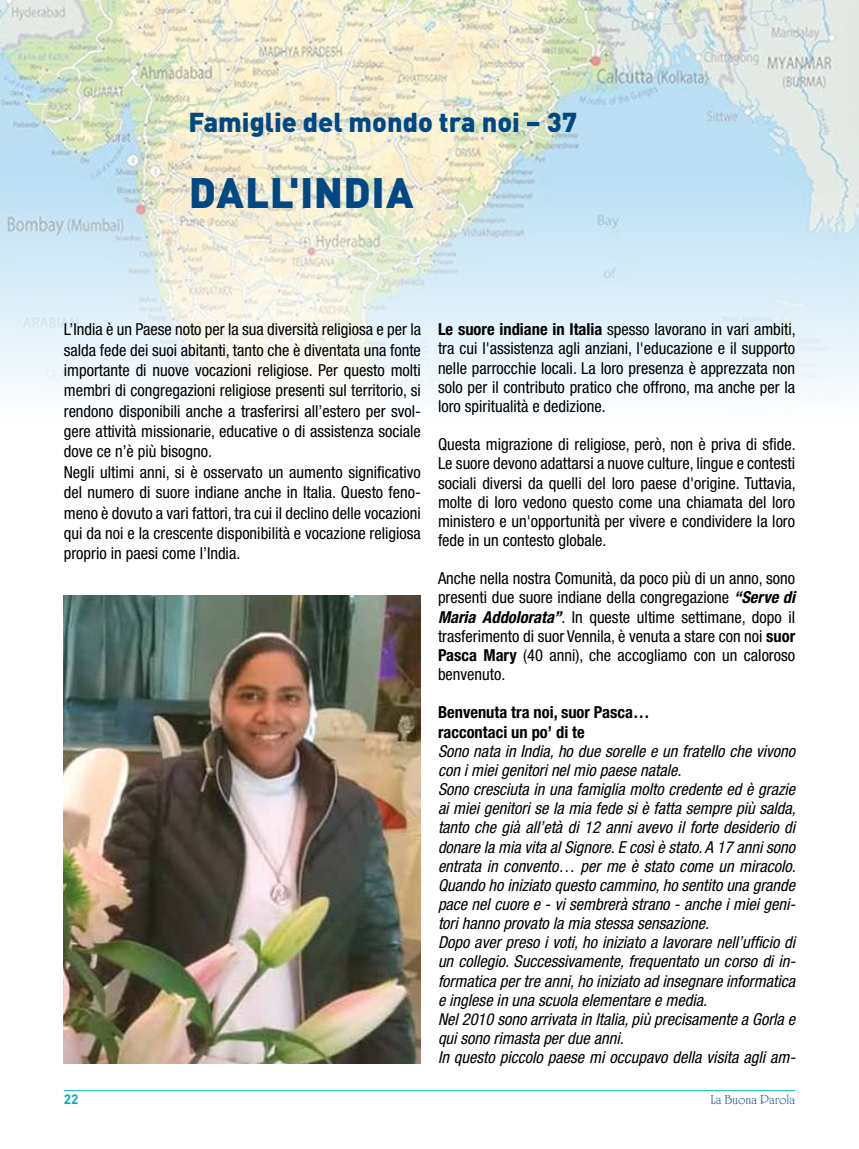
<style>
.page{position:relative;width:859px;height:1149px;background:#fff}
.page>*{position:absolute;margin:0;border:0;box-sizing:border-box;transform-origin:0 0}
.t1{font:900 42px "DIN Pro";letter-spacing:.01em;color:#004884}
.t2{font:900 27px "DIN Pro";color:#004884}
.t3{font:condensed 16.5px/19.2px "Helvetica Neue LT Std";color:#000;text-align:justify}
.t4{font:italic condensed 16.5px/19.2px "Helvetica Neue LT Std";color:#000}
.t5{font:700 condensed 16.5px/19.2px "Helvetica Neue LT Std";color:#000}
.t6{font:13.5px "University Roman Std";color:#004884}
.t7{font:700 13.5px "DIN Pro";color:#00adba}
.s1{font-weight:700}
.s2{font-weight:700;font-style:italic}
</style>
<div class="page">
<hr style="left:64px;top:1089px;width:731px;height:1px;background:#00adba">
<img style="left:0;top:0;width:859px;height:400px">
<img style="left:64px;top:595px;width:357px;height:467px">
<h2 class="t2" style="left:189px;top:99px;width:390px">Famiglie del mondo tra noi – 37</h2>
<h1 class="t1" style="left:189px;top:157px;width:226px">DALL'INDIA</h1>
<p class="t3" style="left:64px;top:319px;width:359px;line-height:20.4px;text-align:left">L’India è un Paese noto per la sua diversità religiosa e per la salda fede dei suoi abitanti, tanto che è diventata una fonte importante di nuove vocazioni religiose. Per questo molti membri di congregazioni religiose presenti sul territorio, si rendono disponibili anche a trasferirsi all’estero per svol&shy;gere attività missionarie, educative o di assistenza sociale dove ce n’è più bisogno.<br>Negli ultimi anni, si è osservato un aumento significativo del numero di suore indiane anche in Italia. Questo feno&shy;meno è dovuto a vari fattori, tra cui il declino delle vocazioni qui da noi e la crescente disponibilità e vocazione religiosa proprio in paesi come l’India.</p>
<p class="t3" style="left:438px;top:319px;width:359px"><span class="s1">Le suore indiane in Italia</span> spesso lavorano in vari ambiti, tra cui l'assistenza agli anziani, l'educazione e il supporto nelle parrocchie locali. La loro presenza è apprezzata non solo per il contributo pratico che offrono, ma anche per la loro spiritualità e dedizione.</p>
<p class="t3" style="left:438px;top:434px;width:359px">Questa migrazione di religiose, però, non è priva di sfide.<br>Le suore devono adattarsi a nuove culture, lingue e contesti sociali diversi da quelli del loro paese d'origine. Tuttavia, molte di loro vedono questo come una chiamata del loro ministero e un'opportunità per vivere e condividere la loro fede in un contesto globale.</p>
<p class="t3" style="left:438px;top:568px;width:359px">Anche nella nostra Comunità, da poco più di un anno, sono presenti due suore indiane della congregazione <span class="s2">“Serve di Maria Addolorata”</span>. In queste ultime settimane, dopo il trasferimento di suor Vennila, è venuta a stare con noi <span class="s1">suor Pasca Mary</span> (40 anni), che accogliamo con un caloroso benvenuto.</p>
<p class="t5" style="left:438px;top:702px;width:213px">Benvenuta tra noi, suor Pasca… raccontaci un po’ di te</p>
<p class="t4" style="left:438px;top:741px;width:359px">Sono nata in India, ho due sorelle e un fratello che vivono con i miei genitori nel mio paese natale.<br>Sono cresciuta in una famiglia molto credente ed è grazie ai miei genitori se la mia fede si è fatta sempre più salda, tanto che già all’età di 12 anni avevo il forte desiderio di donare la mia vita al Signore. E così è stato. A 17 anni sono entrata in convento… per me è stato come un miracolo.<br>Quando ho iniziato questo cammino, ho sentito una grande pace nel cuore e - vi sembrerà strano - anche i miei geni&shy;tori hanno provato la mia stessa sensazione.<br>Dopo aver preso i voti, ho iniziato a lavorare nell’ufficio di un collegio. Successivamente, frequentato un corso di in&shy;formatica per tre anni, ho iniziato ad insegnare informatica e inglese in una scuola elementare e media.<br>Nel 2010 sono arrivata in Italia, più precisamente a Gorla e qui sono rimasta per due anni.<br>In questo piccolo paese mi occupavo della visita agli am-</p>
<p class="t7" style="left:64px;top:1087px;width:16px">22</p>
<p class="t6" style="left:710px;top:1091px;width:86px">La Buona Parola</p>
</div>
